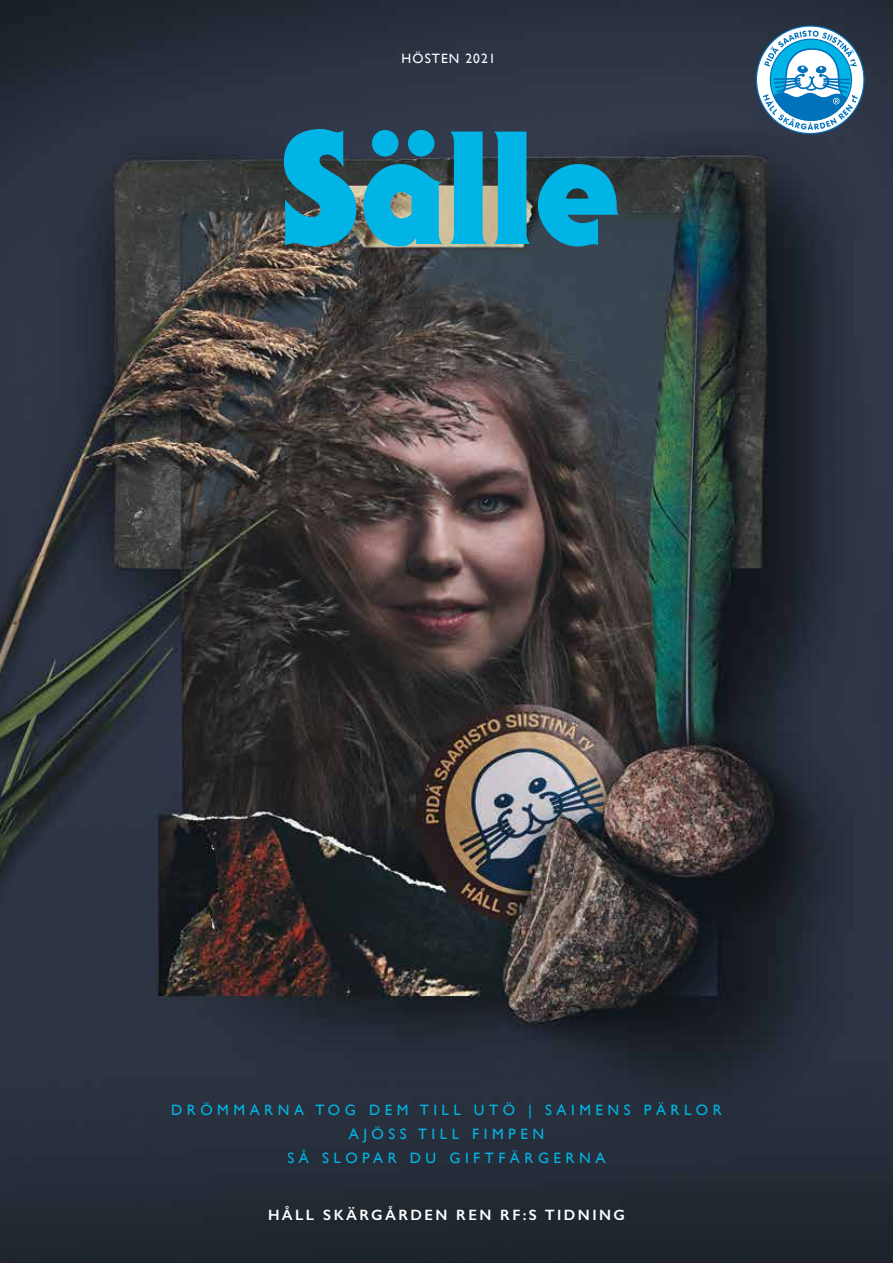
<style>
.page{position:relative;width:893px;height:1263px;background:#fff}
.page>*{position:absolute;margin:0;border:0;box-sizing:border-box;transform-origin:0 0}
.t1{font:900 157.8px "Serif Gothic Std";color:#00b5e5}
.t2{font:15px/24px "Gill Sans";letter-spacing:.3em;color:#00b5e5;text-align:center}
.t3{font:600 15px "Gill Sans";letter-spacing:.16em;color:#fff}
.t4{font:13.5px "Gill Sans";letter-spacing:.08em;color:#fff}
</style>
<div class="page">
<img style="left:0;top:0;width:893px;height:1263px">
<svg style="left:755px;top:25px;width:110px;height:110px"></svg>
<p class="t4" style="left:402px;top:50px;width:96px">HÖSTEN 2021</p>
<h1 class="t1" style="left:280px;top:89px;width:344px">Sälle</h1>
<p class="t2" style="left:171px;top:1098px;width:552px">DRÖMMARNA TOG DEM TILL UTÖ | SAIMENS PÄRLOR<br>AJÖSS TILL FIMPEN<br>SÅ SLOPAR DU GIFTFÄRGERNA</p>
<p class="t3" style="left:268px;top:1205px;width:358px">HÅLL SKÄRGÅRDEN REN RF:S TIDNING</p>
</div>
